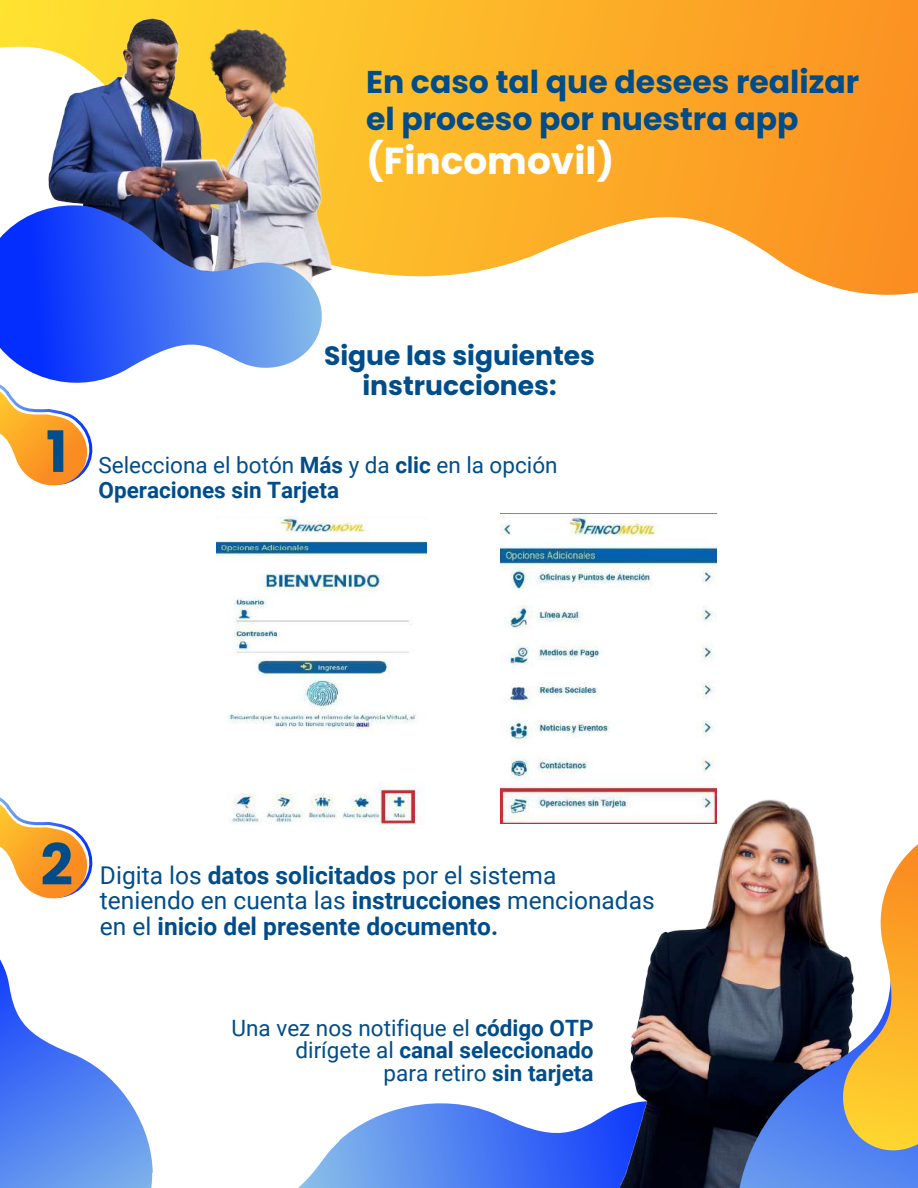
<style>
.page{position:relative;width:918px;height:1188px;background:#fff}
.page>*{position:absolute;margin:0;border:0;box-sizing:border-box;transform-origin:0 0}
.t1{font:700 57px "Poppins";color:#004d8a}
.t2{font:700 37.5px "Poppins";color:#fff}
.t3{font:700 31.5px/37.5px "Poppins";color:#004d8a}
.t4{font:700 26.55px/30.3px "Poppins";color:#004d8a;text-align:center}
.t5{font:700 24.45px/25.3px "Roboto";color:#004d8a}
.t6{font:22.5px/22.6px "Roboto";color:#004d8a;text-align:right}
.s1{font-weight:700}
.s2{font-weight:400}
</style>
<div class="page">
<svg style="left:298px;top:1103px;width:315px;height:85px"></svg>
<img style="left:613px;top:795px;width:209px;height:393px">
<svg style="left:0;top:0;width:918px;height:295px"></svg>
<svg style="left:740px;top:906px;width:178px;height:282px;background:#4d5a84"></svg>
<svg style="left:0;top:959px;width:153px;height:229px"></svg>
<svg style="left:0;top:385px;width:93px;height:101px"></svg>
<svg style="left:0;top:797px;width:93px;height:102px"></svg>
<img style="left:42px;top:13px;width:300px;height:274px">
<svg style="left:0;top:205px;width:325px;height:180px;background:#6280e4"></svg>
<svg style="left:836px;top:844px;width:82px;height:309px"></svg>
<img style="left:217px;top:516px;width:210px;height:308px">
<img style="left:500px;top:514px;width:216px;height:310px">
<h3 class="t3" style="left:366px;top:63px;width:495px">En caso tal que desees realizar el proceso por nuestra app</h3>
<h2 class="t2" style="left:366px;top:139px;width:250px">(Fincomovil)</h2>
<h1 class="t1" style="left:46px;top:419px;width:23px">1</h1>
<p class="t4" style="left:324px;top:340px;width:273px">Sigue las siguientes instrucciones:</p>
<p class="t6" style="left:99px;top:451px;width:461px;line-height:25.3px;text-align:left">Selecciona el botón <span class="s1">Más</span> y da <span class="s1">clic</span> en la opción<br><span class="s1">Operaciones sin Tarjeta</span></p>
<h1 class="t1" style="left:40px;top:832px;width:34px">2</h1>
<p class="t5" style="left:100px;top:862px;width:556px"><span class="s2">Digita los</span> datos solicitados <span class="s2">por el sistema teniendo en cuenta las</span> instrucciones <span class="s2">mencionadas en el</span> inicio del presente documento.</p>
<p class="t6" style="left:232px;top:1016px;width:363px">Una vez nos notifique el <span class="s1">código OTP </span>dirígete al <span class="s1">canal seleccionado<br></span>para retiro <span class="s1">sin tarjeta</span></p>
</div>
